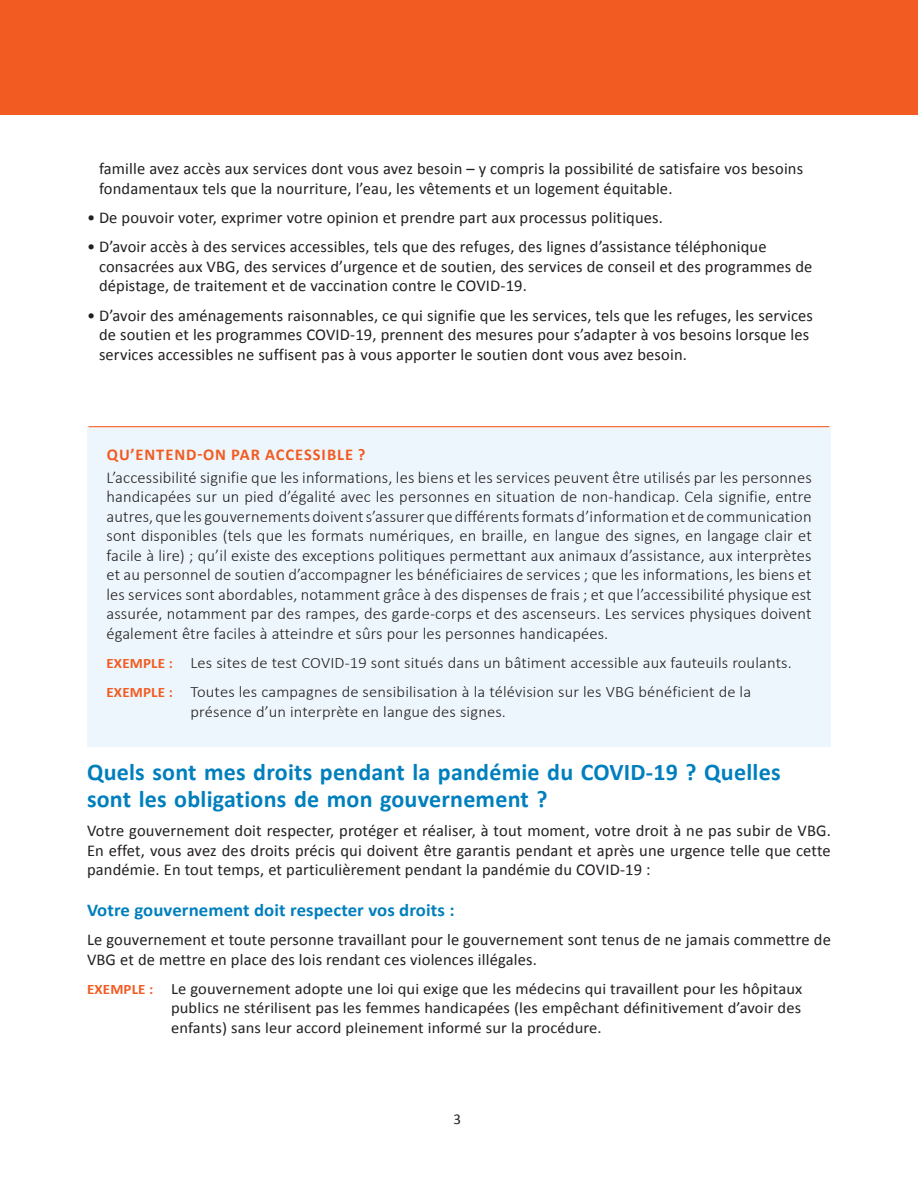
<style>
.page{position:relative;width:918px;height:1188px;background:#fff}
.page>*{position:absolute;margin:0;border:0;box-sizing:border-box;transform-origin:0 0}
.Subhead_Level_1__No{font:700 24px/27px "Calibri";letter-spacing:.01em;color:#007fbd}
.Sub_Sub_Title{font:700 18px "Calibri";letter-spacing:.005em;color:#007fbd;scale:1.04 1}
.BODY_TEXT__ITALIC_OR{font:16.5px/19.5px "Calibri";letter-spacing:.01em;color:#231f20}
.BODY_TEXT__ITALIC_OR-2{font:300 16.5px/19.5px "Calibri";letter-spacing:.01em;color:#231f20;text-align:justify}
.Box_____Orange__CHIL{font:700 16.5px "Calibri";letter-spacing:.06em;color:#f25b21}
.EXAMPLE{font:15.9px/19.5px "Calibri";letter-spacing:.01em;color:#231f20;text-align:justify;scale:1.04 1}
.EXAMPLE-2{font:300 15.9px/19.5px "Calibri";letter-spacing:.01em;color:#231f20;scale:1.04 1}
.t1{font:15px "Calibri";color:#231f20}
.s1{font-weight:700;font-size:14.4px;color:#f25b21}
</style>
<div class="page">
<div style="left:0;top:0;width:918px;height:115px;background:#f25b21"></div>
<div style="left:87px;top:428px;width:744px;height:319px;background:#edf6fc"></div>
<hr style="left:88px;top:426px;width:742px;height:1px;background:#f25b21">
<p class="BODY_TEXT__ITALIC_OR" style="left:99px;top:159px;width:706px">famille avez accès aux services dont vous avez besoin – y compris la possibilité de satisfaire vos besoins fondamentaux tels que la nourriture, l’eau, les vêtements et un logement équitable.</p>
<p class="BODY_TEXT__ITALIC_OR" style="left:87px;top:208px;width:578px">• De pouvoir voter, exprimer votre opinion et prendre part aux processus politiques.</p>
<p class="BODY_TEXT__ITALIC_OR" style="left:99px;top:237px;width:715px;text-indent:-12px">• D’avoir accès à des services accessibles, tels que des refuges, des lignes d’assistance téléphonique consacrées aux VBG, des services d’urgence et de soutien, des services de conseil et des programmes de dépistage, de traitement et de vaccination contre le COVID-19.</p>
<p class="BODY_TEXT__ITALIC_OR" style="left:99px;top:305px;width:716px;text-indent:-12px">• D’avoir des aménagements raisonnables, ce qui signifie que les services, tels que les refuges, les services de soutien et les programmes COVID-19, prennent des mesures pour s’adapter à vos besoins lorsque les services accessibles ne suffisent pas à vous apporter le soutien dont vous avez besoin.</p>
<p class="Box_____Orange__CHIL" style="left:107px;top:444px;width:260px">QU’ENTEND-ON PAR ACCESSIBLE ?</p>
<p class="BODY_TEXT__ITALIC_OR-2" style="left:106px;top:467px;width:707px">L’accessibilité signifie que les informations, les biens et les services peuvent être utilisés par les personnes handicapées sur un pied d’égalité avec les personnes en situation de non-handicap. Cela signifie, entre autres, que les gouvernements doivent s’assurer que différents formats d’information et de communication sont disponibles (tels que les formats numériques, en braille, en langue des signes, en langage clair et facile à lire) ; qu’il existe des exceptions politiques permettant aux animaux d’assistance, aux interprètes et au personnel de soutien d’accompagner les bénéficiaires de services ; que les informations, les biens et les services sont abordables, notamment grâce à des dispenses de frais ; et que l’accessibilité physique est assurée, notamment par des rampes, des garde-corps et des ascenseurs. Les services physiques doivent également être faciles à atteindre et sûrs pour les personnes handicapées.</p>
<p class="EXAMPLE-2" style="left:106px;top:653px;width:661px"><span class="s1">EXEMPLE :</span> Les sites de test COVID-19 sont situés dans un bâtiment accessible aux fauteuils roulants.</p>
<p class="EXAMPLE-2" style="left:190px;top:682px;width:541px;text-indent:-84px"><span class="s1">EXEMPLE :</span> Toutes les campagnes de sensibilisation à la télévision sur les VBG bénéficient de la présence d’un interprète en langue des signes.</p>
<h2 class="Subhead_Level_1__No" style="left:87px;top:759px;width:695px">Quels sont mes droits pendant la pandémie du COVID-19 ? Quelles sont les obligations de mon gouvernement ?</h2>
<p class="BODY_TEXT__ITALIC_OR" style="left:87px;top:821px;width:745px;text-align:justify">Votre gouvernement doit respecter, protéger et réaliser, à tout moment, votre droit à ne pas subir de VBG.<br>En effet, vous avez des droits précis qui doivent être garantis pendant et après une urgence telle que cette pandémie. En tout temps, et particulièrement pendant la pandémie du COVID-19 :</p>
<p class="Sub_Sub_Title" style="left:87px;top:898px;width:355px">Votre gouvernement doit respecter vos droits :</p>
<p class="BODY_TEXT__ITALIC_OR" style="left:87px;top:930px;width:745px">Le gouvernement et toute personne travaillant pour le gouvernement sont tenus de ne jamais commettre de<br>VBG et de mettre en place des lois rendant ces violences illégales.</p>
<p class="EXAMPLE" style="left:171px;top:979px;width:609px;text-indent:-84px"><span class="s1">EXEMPLE :</span> Le gouvernement adopte une loi qui exige que les médecins qui travaillent pour les hôpitaux publics ne stérilisent pas les femmes handicapées (les empêchant définitivement d’avoir des enfants) sans leur accord pleinement informé sur la procédure.</p>
<p class="t1" style="left:453px;top:1110px;width:9px">3</p>
</div>
